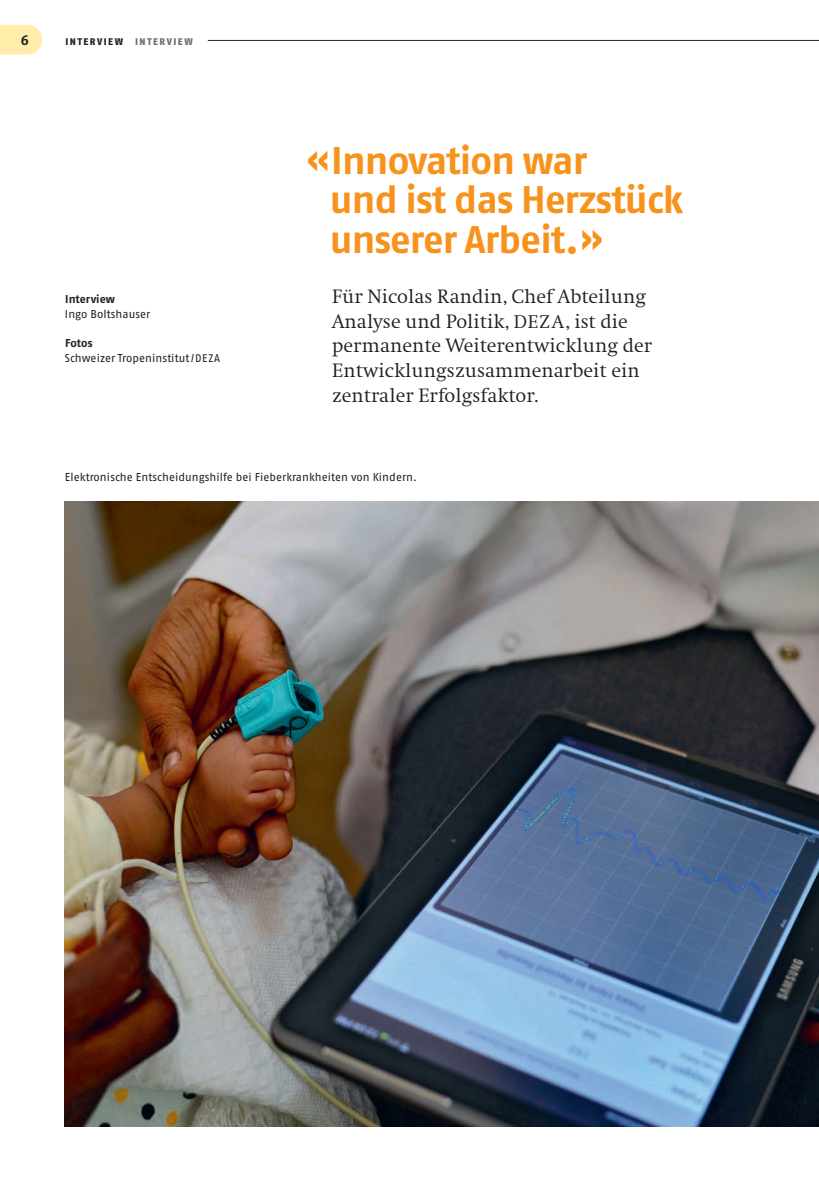
<style>
.page{position:relative;width:819px;height:1191px;background:#fff}
.page>*{position:absolute;margin:0;border:0;box-sizing:border-box;transform-origin:0 0}
.t1{font:700 38.5px/39.7px "Fago OT";letter-spacing:-.02em;color:#f7931d}
.t2{font:300 20.12px/24.8px "Swift";color:#231f20}
.t3{font:700 14px "Fago OT";color:#231f20}
.t4{font:11.38px/14.9px "Fago OT";letter-spacing:.005em;color:#231f20}
.t5{font:700 11.38px "Fago OT";letter-spacing:.005em;color:#231f20}
.t6{font:800 9.62px "Fago OT";letter-spacing:.155em;color:#231f20}
.t7{font:800 9.62px "Fago OT";letter-spacing:.155em;color:#6c6d70}
.s1{font-weight:700}
.s2{font-size:11.03px}
.s3{font-size:19.07px}
</style>
<div class="page">
<svg style="left:0;top:25px;width:42px;height:30px"></svg>
<img style="left:64px;top:501px;width:755px;height:625px">
<hr style="left:104px;top:40px;width:715px;height:1px;background:#231f20">
<div style="left:104px;top:37px;width:104px;height:10px;background:#fff"></div>
<p class="t3" style="left:21px;top:31px;width:10px">6</p>
<p class="t6" style="left:65px;top:36px;width:59px">INTERVIEW</p>
<p class="t7" style="left:135px;top:36px;width:59px">INTERVIEW</p>
<p class="t5" style="left:65px;top:292px;width:51px">Interview</p>
<p class="t4" style="left:65px;top:306px;width:87px">Ingo Boltshauser</p>
<p class="t4" style="left:65px;top:336px;width:157px"><span class="s1">Fotos<br></span>Schweizer Tropeninstitut/<span class="s2">DEZA</span></p>
<h1 class="t1" style="left:330px;top:140px;width:355px;text-indent:-23px">«Innovation war<br>und ist das Herzstück unserer Arbeit.»</h1>
<p class="t2" style="left:332px;top:284px;width:322px">Für Nicolas Randin, Chef Abteilung Analyse und Politik, <span class="s3">DEZA</span>, ist die permanente Weiterentwicklung der Entwicklungszusammenarbeit ein zentraler Erfolgsfaktor.</p>
<p class="t4" style="left:65px;top:470px;width:353px">Elektronische Entscheidungshilfe bei Fieberkrankheiten von Kindern.</p>
</div>
